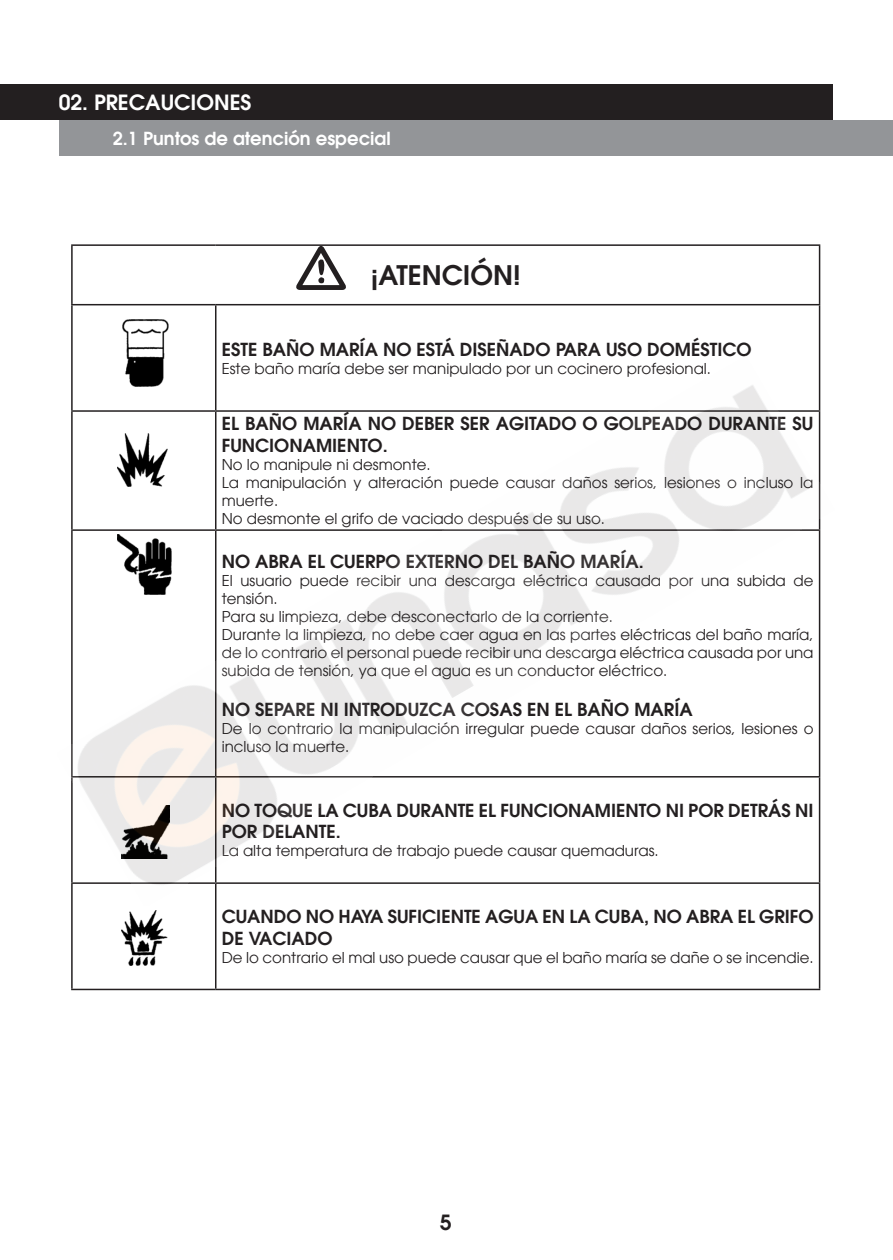
<style>
.page{position:relative;width:893px;height:1260px;background:#fff}
.page>*{position:absolute;margin:0;border:0;box-sizing:border-box;transform-origin:0 0}
.t1{font:600 27px "Avant Garde LT";color:#231f20}
.t2{font:600 21px "Avant Garde LT";color:#fff}
.t3{font:600 21px "Avant Garde LT";color:#231f20}
.t4{font:600 18px/21.6px "Avant Garde LT";color:#231f20}
.t5{font:600 18px "Avant Garde LT";color:#fff}
.t6{font:15px/18px "Avant Garde LT";color:#231f20}
</style>
<div class="page">
<div style="left:0;top:84px;width:833px;height:36px;background:#231f20"></div>
<div style="left:59px;top:120px;width:833px;height:36px;background:#939598"></div>
<hr style="left:71px;top:244px;width:145px;height:2px;background:#231f20">
<hr style="left:71px;top:246px;width:2px;height:58px;background:#231f20">
<hr style="left:216px;top:244px;width:604px;height:2px;background:#231f20">
<hr style="left:819px;top:246px;width:1px;height:58px;background:#231f20">
<hr style="left:71px;top:304px;width:145px;height:1px;background:#231f20">
<hr style="left:71px;top:305px;width:2px;height:105px;background:#231f20">
<hr style="left:216px;top:304px;width:604px;height:1px;background:#231f20">
<hr style="left:215px;top:305px;width:1px;height:105px;background:#231f20">
<hr style="left:819px;top:305px;width:1px;height:105px;background:#231f20">
<hr style="left:71px;top:884px;width:2px;height:104px;background:#231f20">
<hr style="left:215px;top:884px;width:1px;height:104px;background:#231f20">
<hr style="left:819px;top:884px;width:1px;height:104px;background:#231f20">
<hr style="left:71px;top:988px;width:145px;height:2px;background:#231f20">
<hr style="left:216px;top:988px;width:604px;height:2px;background:#231f20">
<svg style="left:295px;top:245px;width:52px;height:45px"></svg>
<img style="left:122px;top:320px;width:47px;height:35px">
<img style="left:121px;top:910px;width:47px;height:56px">
<img style="left:71px;top:355px;width:750px;height:551px">
<p class="t2" style="left:59px;top:88px;width:194px">02. PRECAUCIONES</p>
<p class="t5" style="left:113px;top:126px;width:279px">2.1 Puntos de atención especial</p>
<p class="t1" style="left:371px;top:257px;width:151px">¡ATENCIÓN!</p>
<p class="t4" style="left:222px;top:338px;width:531px">ESTE BAÑO MARÍA NO ESTÁ DISEÑADO PARA USO DOMÉSTICO</p>
<p class="t6" style="left:222px;top:359px;width:491px">Este baño maría debe ser manipulado por un cocinero profesional.</p>
<p class="t4" style="left:222px;top:413px;width:593px">EL BAÑO MARÍA NO DEBER SER AGITADO O GOLPEADO DURANTE SU<br>FUNCIONAMIENTO.</p>
<p class="t6" style="left:222px;top:455px;width:210px">No lo manipule ni desmonte.</p>
<p class="t6" style="left:222px;top:473px;width:593px">La manipulación y alteración puede causar daños serios, lesiones o incluso la muerte.</p>
<p class="t6" style="left:222px;top:509px;width:385px">No desmonte el grifo de vaciado después de su uso.</p>
<p class="t4" style="left:222px;top:550px;width:423px">NO ABRA EL CUERPO EXTERNO DEL BAÑO MARÍA.</p>
<p class="t6" style="left:222px;top:572px;width:593px">El usuario puede recibir una descarga eléctrica causada por una subida de tensión.</p>
<p class="t6" style="left:222px;top:608px;width:393px">Para su limpieza, debe desconectarlo de la corriente.</p>
<p class="t6" style="left:222px;top:626px;width:593px;text-align:justify">Durante la limpieza, no debe caer agua en las partes eléctricas del baño maría, de lo contrario el personal puede recibir una descarga eléctrica causada por una subida de tensión, ya que el agua es un conductor eléctrico.</p>
<p class="t4" style="left:222px;top:698px;width:472px">NO SEPARE NI INTRODUZCA COSAS EN EL BAÑO MARÍA</p>
<p class="t6" style="left:222px;top:719px;width:593px">De lo contrario la manipulación irregular puede causar daños serios, lesiones o incluso la muerte.</p>
<p class="t4" style="left:222px;top:799px;width:593px">NO TOQUE LA CUBA DURANTE EL FUNCIONAMIENTO NI POR DETRÁS NI<br>POR DELANTE.</p>
<p class="t6" style="left:222px;top:842px;width:438px">La alta temperatura de trabajo puede causar quemaduras.</p>
<p class="t4" style="left:222px;top:905px;width:593px">CUANDO NO HAYA SUFICIENTE AGUA EN LA CUBA, NO ABRA EL GRIFO<br>DE VACIADO</p>
<p class="t6" style="left:222px;top:948px;width:593px">De lo contrario el mal uso puede causar que el baño maría se dañe o se incendie.</p>
<p class="t3" style="left:440px;top:1208px;width:13px">5</p>
</div>
